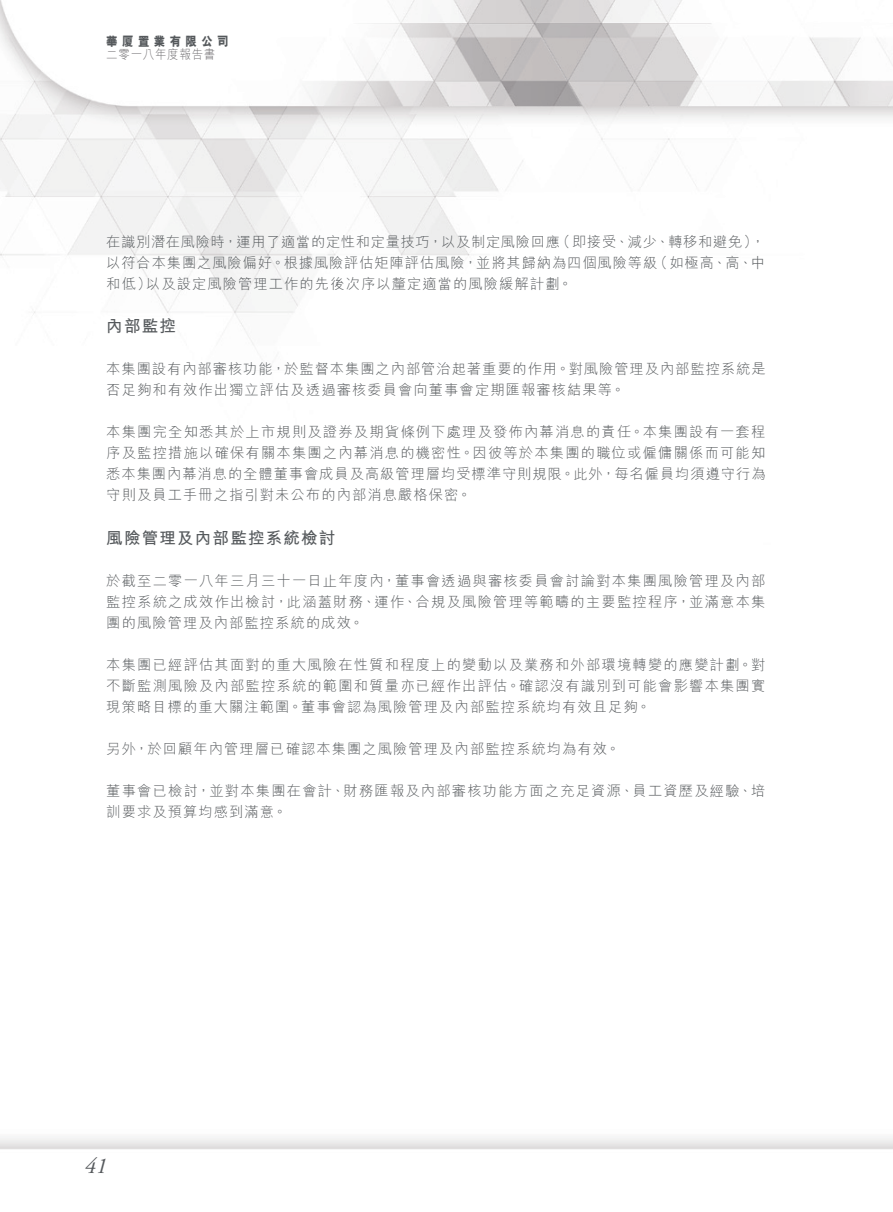
<style>
.page{position:relative;width:893px;height:1212px;background:#fff}
.page>*{position:absolute;margin:0;border:0;box-sizing:border-box;transform-origin:0 0}
.t1{font:italic 22.5px "Adobe Garamond Pro";color:#55595c}
.Heading_2{font:700 16.5px "M Hei HK";letter-spacing:.075em;color:#55595c}
.Body_Text{font:300 14.25px/21px "M Hei HK";letter-spacing:.08em;color:#55595c}
.Body_Text-2{font:300 14.25px "M Hei HK";letter-spacing:.045em;color:#55595c}
.t2{font:300 12.75px "M Hei HK";letter-spacing:.065em;color:#706e71;scale:.9 1}
.t3{font:800 12.75px "M Hei HK";letter-spacing:.38em;color:#55595c;scale:.9 1}
</style>
<div class="page">
<img style="left:0;top:0;width:893px;height:1149px">
<p class="t3" style="left:106px;top:35px;width:138px">華厦置業有限公司</p>
<p class="t2" style="left:106px;top:48px;width:123px">二零一八年度報告書</p>
<p class="Body_Text-2" style="left:556px;top:234px;width:211px">（即接受、減少、轉移和避免 ，(</p>
<p class="Body_Text-2" style="left:106px;top:234px;width:455px">在識別潛在風險時，運用了適當的定性和定量技巧，以及制定風險回應</p>
<p class="Body_Text" style="left:653px;top:252px;width:114px">（如極高、高、中</p>
<p class="Body_Text" style="left:146px;top:252px;width:513px;text-indent:-40px">以符合本集團之風險偏好。根據風險評估矩陣評估風險，並將其歸納為四個風險等級以及設定風險管理工作的先後次序以釐定適當的風險緩解計劃。</p>
<p class="Body_Text" style="left:106px;top:273px;width:46px">和低）</p>
<p class="Heading_2" style="left:106px;top:314px;width:71px">內部監控</p>
<p class="Body_Text" style="left:106px;top:358px;width:661px">本集團設有內部審核功能，於監督本集團之內部管治起著重要的作用。對風險管理及內部監控系統是否足夠和有效作出獨立評估及透過審核委員會向董事會定期匯報審核結果等。</p>
<p class="Body_Text" style="left:106px;top:421px;width:661px;text-align:justify">本集團完全知悉其於上市規則及證券及期貨條例下處理及發佈內幕消息的責任。本集團設有一套程序及監控措施以確保有關本集團之內幕消息的機密性。因彼等於本集團的職位或僱傭關係而可能知悉本集團內幕消息的全體董事會成員及高級管理層均受標準守則規限。此外，每名僱員均須遵守行為守則及員工手冊之指引對未公布的內部消息嚴格保密。</p>
<p class="Heading_2" style="left:106px;top:526px;width:231px">風險管理及內部監控系統檢討</p>
<p class="Body_Text" style="left:106px;top:570px;width:661px;text-align:justify">於截至二零一八年三月三十一日止年度內，董事會透過與審核委員會討論對本集團風險管理及內部監控系統之成效作出檢討，此涵蓋財務、運作、合規及風險管理等範疇的主要監控程序，並滿意本集團的風險管理及內部監控系統的成效。</p>
<p class="Body_Text" style="left:106px;top:654px;width:660px;text-align:justify">本集團已經評估其面對的重大風險在性質和程度上的變動以及業務和外部環境轉變的應變計劃。對不斷監測風險及內部監控系統的範圍和質量亦已經作出評估。確認沒有識別到可能會影響本集團實現策略目標的重大關注範圍。董事會認為風險管理及內部監控系統均有效且足夠。</p>
<p class="Body_Text" style="left:106px;top:738px;width:515px">另外，於回顧年內管理層已確認本集團之風險管理及內部監控系統均為有效。</p>
<p class="Body_Text" style="left:106px;top:780px;width:661px">董事會已檢討，並對本集團在會計、財務匯報及內部審核功能方面之充足資源、員工資歷及經驗、培訓要求及預算均感到滿意。</p>
<h1 class="t1" style="left:84px;top:1152px;width:32px">41</h1>
</div>
